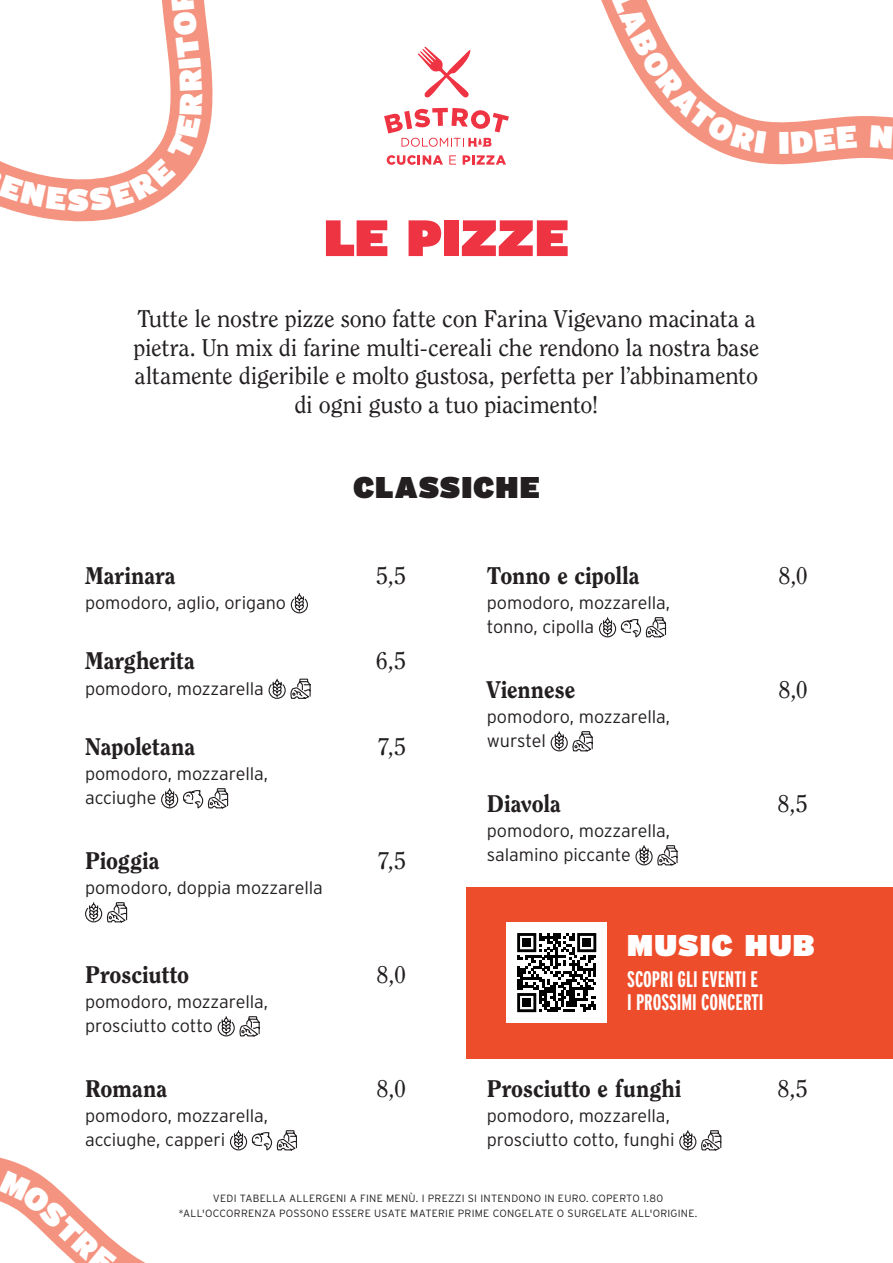
<style>
.page{position:relative;width:893px;height:1263px;background:#fff}
.page>*{position:absolute;margin:0;border:0;box-sizing:border-box;transform-origin:0 0}
.Titolo_sezione{font:900 51px "Interstate";letter-spacing:.015em;color:#ee3343}
.Titolo_tipologia{font:900 30px "Interstate";letter-spacing:.035em;color:#231f20}
.Titolo_tipologia-2{font:900 30px "Interstate";letter-spacing:.04em;color:#fff}
.Descrizione_Piatto{font:24px/28.5px "Clearface Std";letter-spacing:-.01em;color:#231f20;text-align:center}
.Nome_Pizza{font:800 24px "Clearface Std";color:#231f20}
.Nome_Pizza-2{font:24px "Clearface Std";color:#231f20}
.t1{font:700 22.5px/22.5px "Interstate Compressed";color:#fff}
.Ingredienti_Pizza{font:300 18px/24px "Interstate";letter-spacing:-.005em;color:#231f20}
.t2{font:300 10.5px/15px "Interstate";letter-spacing:.025em;color:#231f20;text-align:center}
</style>
<div class="page">
<svg style="left:601px;top:0;width:292px;height:165px"></svg>
<svg style="left:14px;top:0;width:199px;height:222px"></svg>
<div style="left:466px;top:887px;width:427px;height:171px;background:#ed4d2a"></div>
<div style="left:507px;top:922px;width:100px;height:100px;background:#fff"></div>
<svg style="left:517px;top:933px;width:79px;height:79px"></svg>
<div style="left:523px;top:938px;width:8px;height:9px;background:#000"></div>
<div style="left:583px;top:938px;width:8px;height:9px;background:#000"></div>
<div style="left:523px;top:998px;width:8px;height:9px;background:#000"></div>
<svg style="left:418px;top:47px;width:52px;height:51px"></svg>
<svg style="left:384px;top:108px;width:125px;height:39px"></svg>
<svg style="left:387px;top:155px;width:56px;height:10px"></svg>
<svg style="left:449px;top:155px;width:7px;height:10px"></svg>
<svg style="left:463px;top:155px;width:43px;height:10px"></svg>
<svg style="left:290px;top:593px;width:18px;height:21px"></svg>
<svg style="left:268px;top:678px;width:43px;height:21px"></svg>
<svg style="left:161px;top:788px;width:68px;height:21px"></svg>
<svg style="left:85px;top:902px;width:43px;height:21px"></svg>
<svg style="left:217px;top:1016px;width:43px;height:21px"></svg>
<svg style="left:230px;top:1130px;width:67px;height:21px"></svg>
<svg style="left:599px;top:617px;width:68px;height:21px"></svg>
<svg style="left:550px;top:731px;width:43px;height:21px"></svg>
<svg style="left:635px;top:845px;width:43px;height:21px"></svg>
<svg style="left:679px;top:1130px;width:43px;height:21px"></svg>
<svg style="left:0;top:1157px;width:145px;height:106px"></svg>
<svg style="left:611px;top:0;width:155px;height:153px"></svg>
<div style="left:779px;top:126px;width:78px;height:28px;background:#f49480"></div>
<svg style="left:870px;top:125px;width:23px;height:24px"></svg>
<svg style="left:0;top:11px;width:202px;height:200px"></svg>
<p class="Titolo_sezione" style="left:324px;top:206px;width:247px">LE PIZZE</p>
<p class="Descrizione_Piatto" style="left:133px;top:305px;width:628px">Tutte le nostre pizze sono fatte con Farina Vigevano macinata a pietra. Un mix di farine multi-cereali che rendono la nostra base altamente digeribile e molto gustosa, perfetta per l’abbinamento di ogni gusto a tuo piacimento!</p>
<p class="Titolo_tipologia" style="left:353px;top:469px;width:188px">CLASSICHE</p>
<p class="Nome_Pizza" style="left:85px;top:561px;width:92px">Marinara</p>
<p class="Nome_Pizza-2" style="left:376px;top:561px;width:32px">5,5</p>
<p class="Ingredienti_Pizza" style="left:85px;top:591px;width:203px">pomodoro, aglio, origano</p>
<p class="Nome_Pizza" style="left:85px;top:646px;width:111px">Margherita</p>
<p class="Nome_Pizza-2" style="left:376px;top:647px;width:32px">6,5</p>
<p class="Ingredienti_Pizza" style="left:85px;top:676px;width:180px">pomodoro, mozzarella</p>
<p class="Nome_Pizza" style="left:85px;top:732px;width:112px">Napoletana</p>
<p class="Nome_Pizza-2" style="left:377px;top:732px;width:30px">7,5</p>
<p class="Ingredienti_Pizza" style="left:85px;top:762px;width:185px">pomodoro, mozzarella, acciughe</p>
<p class="Nome_Pizza" style="left:85px;top:846px;width:76px">Pioggia</p>
<p class="Nome_Pizza-2" style="left:377px;top:846px;width:30px">7,5</p>
<p class="Ingredienti_Pizza" style="left:85px;top:876px;width:239px">pomodoro, doppia mozzarella</p>
<p class="Nome_Pizza" style="left:85px;top:960px;width:106px">Prosciutto</p>
<p class="Nome_Pizza-2" style="left:376px;top:960px;width:31px">8,0</p>
<p class="Ingredienti_Pizza" style="left:85px;top:990px;width:185px">pomodoro, mozzarella, prosciutto cotto</p>
<p class="Nome_Pizza" style="left:85px;top:1074px;width:84px">Romana</p>
<p class="Nome_Pizza-2" style="left:376px;top:1074px;width:31px">8,0</p>
<p class="Ingredienti_Pizza" style="left:85px;top:1104px;width:185px">pomodoro, mozzarella, acciughe, capperi</p>
<p class="Nome_Pizza" style="left:487px;top:561px;width:154px">Tonno e cipolla</p>
<p class="Nome_Pizza-2" style="left:778px;top:561px;width:31px">8,0</p>
<p class="Ingredienti_Pizza" style="left:487px;top:591px;width:185px">pomodoro, mozzarella, tonno, cipolla</p>
<p class="Nome_Pizza" style="left:487px;top:675px;width:90px">Viennese</p>
<p class="Nome_Pizza-2" style="left:778px;top:675px;width:31px">8,0</p>
<p class="Ingredienti_Pizza" style="left:487px;top:705px;width:185px">pomodoro, mozzarella, wurstel</p>
<p class="Nome_Pizza" style="left:487px;top:789px;width:75px">Diavola</p>
<p class="Nome_Pizza-2" style="left:777px;top:789px;width:32px">8,5</p>
<p class="Ingredienti_Pizza" style="left:487px;top:819px;width:185px">pomodoro, mozzarella, salamino piccante</p>
<p class="Titolo_tipologia-2" style="left:627px;top:927px;width:189px">MUSIC HUB</p>
<p class="t1" style="left:627px;top:968px;width:138px">SCOPRI GLI EVENTI E<br>I PROSSIMI CONCERTI</p>
<p class="Nome_Pizza" style="left:487px;top:1074px;width:196px">Prosciutto e funghi</p>
<p class="Nome_Pizza-2" style="left:777px;top:1074px;width:32px">8,5</p>
<p class="Ingredienti_Pizza" style="left:487px;top:1104px;width:189px">pomodoro, mozzarella, prosciutto cotto, funghi</p>
<p class="t2" style="left:179px;top:1191px;width:520px">VEDI TABELLA ALLERGENI A FINE MENÙ. I PREZZI SI INTENDONO IN EURO. COPERTO 1.80 *ALL'OCCORRENZA POSSONO ESSERE USATE MATERIE PRIME CONGELATE O SURGELATE ALL'ORIGINE.</p>
</div>
